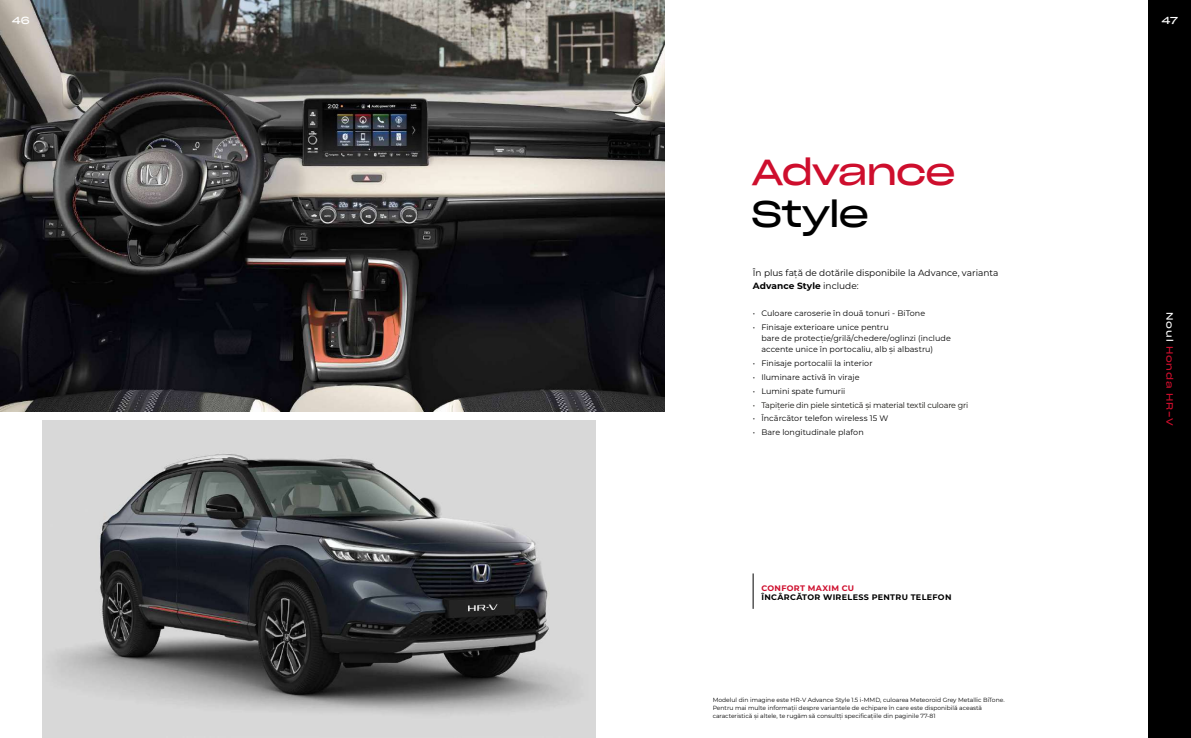
<style>
.page{position:relative;width:1191px;height:738px;background:#fff}
.page>*{position:absolute;margin:0;border:0;box-sizing:border-box;transform-origin:0 0}
.t1{font:36px "Sharp Grotesk Book 25";letter-spacing:-.04em;color:#ce0e2d}
.t2{font:36px "Sharp Grotesk Book 25";letter-spacing:-.025em;color:#000}
.t3{font:10px "Sharp Grotesk Book 25";color:#fff}
.t4{font:9px/13px "Montserrat";color:#000}
.t5{font:9px "Sharp Grotesk Book 25";letter-spacing:.095em;color:#ce0e2d}
.t6{font:8px/11px "Montserrat";color:#000}
.t7{font:8px "Montserrat";letter-spacing:-.025em;color:#12110c}
.t8{font:700 8px "Montserrat";letter-spacing:.045em;color:#000}
.t9{font:700 8px "Montserrat";letter-spacing:.045em;color:#ce0e2d}
.t10{font:6px/8px "Montserrat";color:#000}
.s1{font-weight:700}
.s2{color:#fff}
</style>
<div class="page">
<img style="left:43px;top:420px;width:552px;height:317px">
<img style="left:0;top:0;width:664px;height:411px">
<hr style="left:753px;top:573px;width:1px;height:35px;background:#000">
<div style="left:1148px;top:0;width:43px;height:737px;background:#000"></div>
<p class="t3" style="left:12px;top:12px;width:19px">46</p>
<h1 class="t1" style="left:751px;top:141px;width:206px">Advance</h1>
<h1 class="t2" style="left:751px;top:183px;width:119px">Style</h1>
<p class="t4" style="left:753px;top:265px;width:247px">În plus față de dotările disponibile la Advance, varianta<br><span class="s1">Advance Style</span> include:</p>
<p class="t6" style="left:753px;top:307px;width:174px">• Culoare caroserie în două tonuri - BiTone</p>
<p class="t6" style="left:761px;top:321px;width:191px;text-indent:-9px">• Finisaje exterioare unice pentru<br>bare de protecție/grilă/chedere/oglinzi (include accente unice în portocaliu, alb și albastru)</p>
<p class="t6" style="left:753px;top:357px;width:121px">• Finisaje portocalii la interior</p>
<p class="t6" style="left:753px;top:371px;width:108px">• Iluminare activă în viraje</p>
<p class="t6" style="left:753px;top:385px;width:94px">• Lumini spate fumurii</p>
<p class="t7" style="left:753px;top:399px;width:217px">• Tapițerie din piele sintetică și material textil culoare gri</p>
<p class="t6" style="left:753px;top:412px;width:137px">• Încărcător telefon wireless 15 W</p>
<p class="t6" style="left:753px;top:426px;width:112px">• Bare longitudinale plafon</p>
<p class="t9" style="left:761px;top:581px;width:94px">CONFORT MAXIM CU</p>
<p class="t8" style="left:761px;top:590px;width:192px">ÎNCÂRCĂTOR WIRELESS PENTRU TELEFON</p>
<p class="t10" style="left:712px;top:695px;width:293px">Modelul din imagine este HR-V Advance Style 1.5 i-MMD, culoarea Meteoroid Grey Metallic BiTone.<br>Pentru mai multe informații despre variantele de echipare în care este disponibilă această caracteristică și altele, te rugăm să consultți specificațiile din paginile 77-81</p>
<p class="t3" style="left:1162px;top:12px;width:18px">47</p>
<p class="t5" style="left:1177px;top:312px;width:115px;rotate:90deg"><span class="s2">Noul</span> Honda HR-V</p>
</div>
